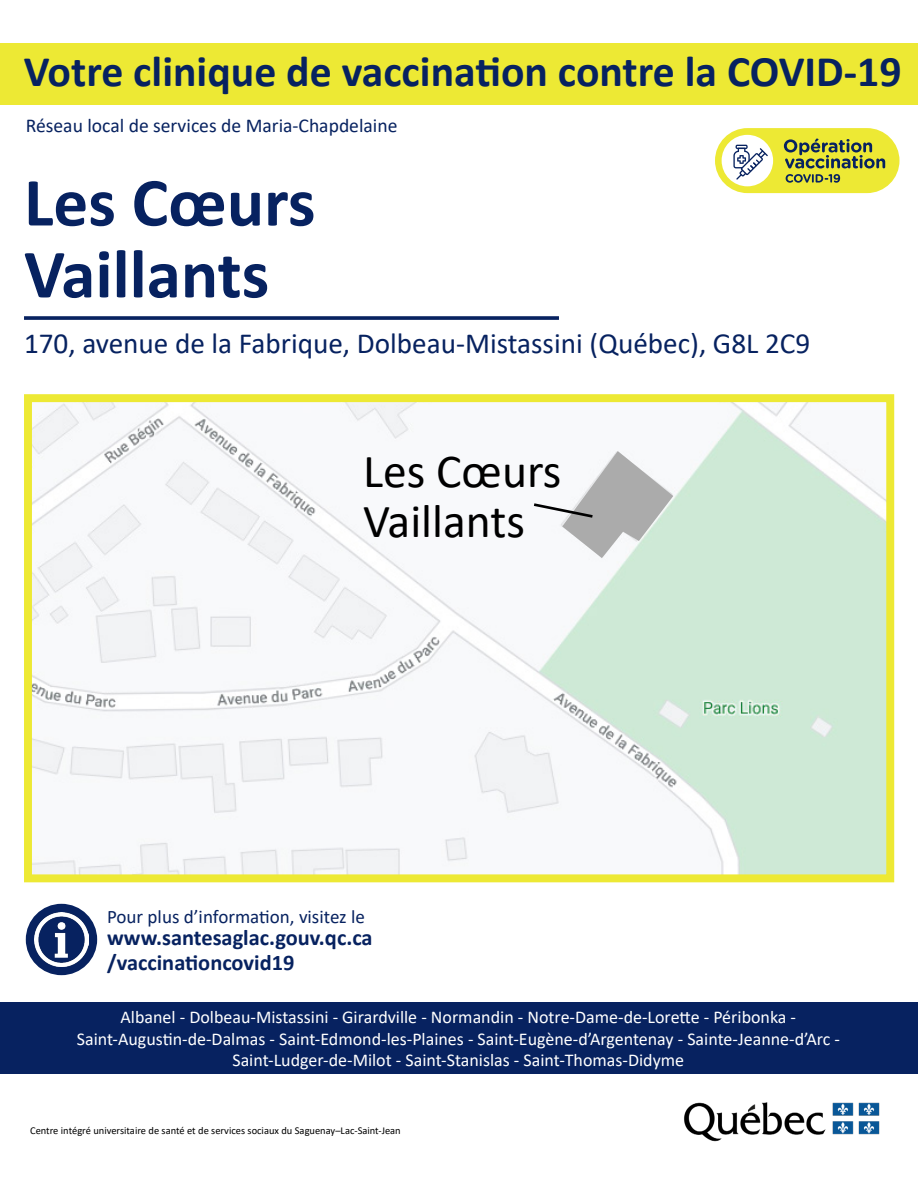
<style>
.page{position:relative;width:918px;height:1188px;background:#fff}
.page>*{position:absolute;margin:0;border:0;box-sizing:border-box;transform-origin:0 0}
.t1{font:700 69.45px "Calibri";color:#072260}
.t2{font:47.55px "Calibri";color:#000}
.t3{font:700 43.8px "Calibri";color:#072260}
.t4{font:29.25px "Calibri";color:#072260}
.t5{font:700 22.35px "Calibri";color:#072260}
.t6{font:19.65px "Calibri";color:#072260}
.t7{font:19.05px "Calibri";color:#072260}
.t8{font:18px "Calibri";color:#fff}
.t9{font:10.5px "Calibri";color:#000}
</style>
<div class="page">
<div style="left:0;top:43px;width:918px;height:62px;background:#ede934"></div>
<div style="left:26px;top:904px;width:71px;height:71px;background:#072260;border-radius:50%"></div>
<img style="left:35px;top:913px;width:53px;height:53px">
<div style="left:0;top:1003px;width:918px;height:71px;background:#072260"></div>
<div style="left:715px;top:128px;width:185px;height:65px;background:#ede934;border-radius:33px"></div>
<div style="left:722px;top:135px;width:51px;height:51px;background:#fff;border-radius:50%"></div>
<svg style="left:784px;top:139px;width:101px;height:44px"></svg>
<hr style="left:736px;top:145px;width:12px;height:4px;background:#072260;border-radius:2px">
<svg style="left:733px;top:146px;width:35px;height:34px"></svg>
<img style="left:684px;top:1102px;width:196px;height:40px">
<svg style="left:24px;top:316px;width:535px;height:4px;background:#1c346d"></svg>
<img style="left:33px;top:403px;width:852px;height:470px">
<div style="left:24px;top:394px;width:870px;height:488px;border:8px solid #ede934"></div>
<svg style="left:531px;top:451px;width:142px;height:107px"></svg>
<p class="t3" style="left:24px;top:41px;width:879px">Votre clinique de vaccination contre la COVID-19</p>
<p class="t6" style="left:26px;top:112px;width:373px">Réseau local de services de Maria-Chapdelaine</p>
<p class="t1" style="left:24px;top:153px;width:293px">Les Cœurs</p>
<p class="t1" style="left:24px;top:225px;width:247px">Vaillants</p>
<p class="t4" style="left:24px;top:323px;width:788px">170, avenue de la Fabrique, Dolbeau-Mistassini (Québec), G8L 2C9</p>
<p class="t2" style="left:363px;top:438px;width:200px">Les Cœurs</p>
<p class="t2" style="left:363px;top:488px;width:163px">Vaillants</p>
<p class="t7" style="left:107px;top:903px;width:259px">Pour plus d’information, visitez le</p>
<p class="t5" style="left:107px;top:922px;width:267px">www.santesaglac.gouv.qc.ca</p>
<p class="t5" style="left:107px;top:947px;width:189px">/vaccinationcovid19</p>
<p class="t8" style="left:121px;top:1005px;width:677px">Albanel - Dolbeau-Mistassini - Girardville - Normandin - Notre-Dame-de-Lorette - Péribonka -</p>
<p class="t8" style="left:77px;top:1026px;width:765px">Saint-Augustin-de-Dalmas - Saint-Edmond-les-Plaines - Saint-Eugène-d’Argentenay - Sainte-Jeanne-d’Arc -</p>
<p class="t8" style="left:232px;top:1048px;width:453px">Saint-Ludger-de-Milot - Saint-Stanislas - Saint-Thomas-Didyme</p>
<p class="t9" style="left:30px;top:1124px;width:372px">Centre intégré universitaire de santé et de services sociaux du Saguenay–Lac-Saint-Jean</p>
</div>
